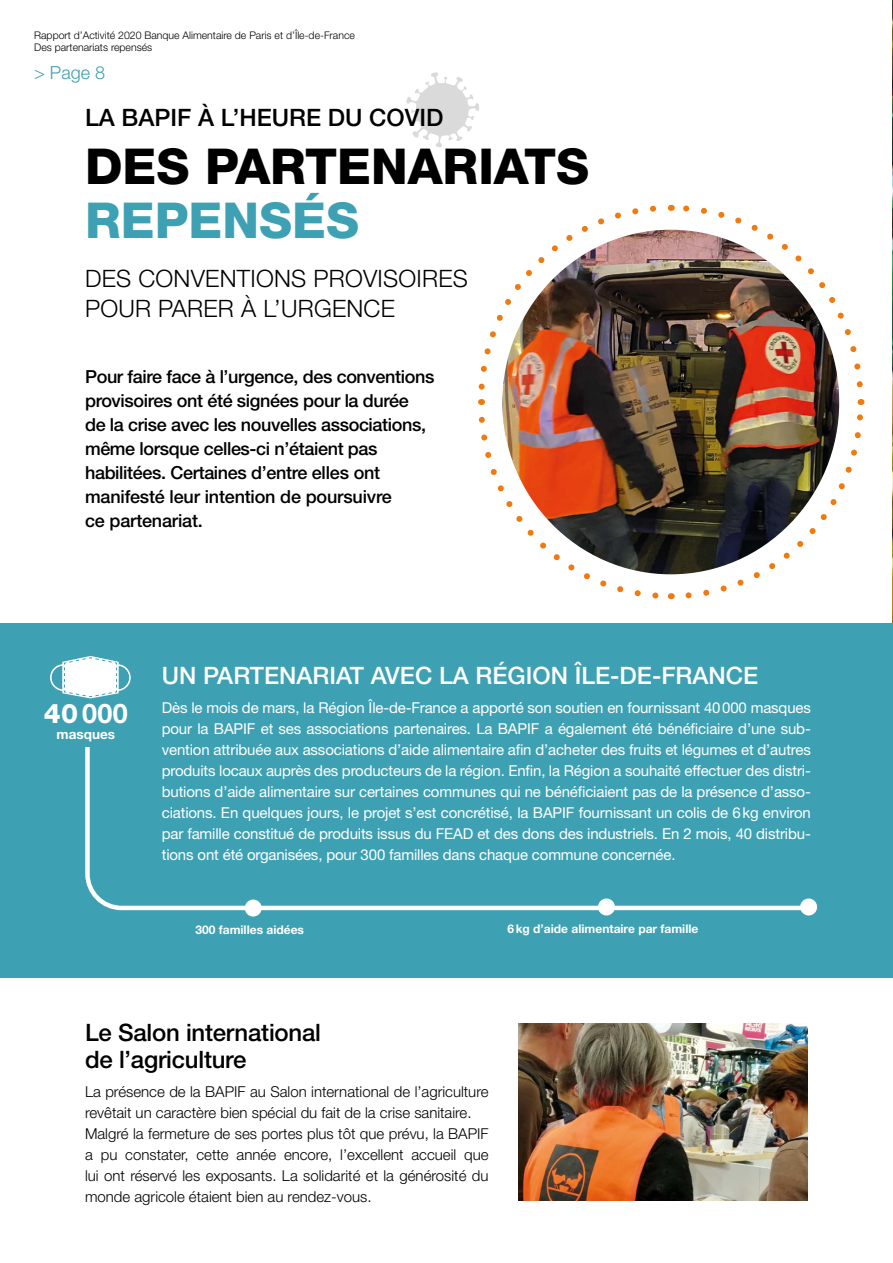
<style>
.page{position:relative;width:893px;height:1263px;background:#fff}
.page>*{position:absolute;margin:0;border:0;box-sizing:border-box;transform-origin:0 0}
.t1{font:800 49.5px "Helvetica Neue LT Pro";color:#000}
.t2{font:800 49.5px "Helvetica Neue LT Pro";color:#3ea1b3}
.t3{font:700 27px "Helvetica Neue LT Pro";color:#fff}
.t4{font:500 24px/27px "Helvetica Neue LT Pro";letter-spacing:-.01em;color:#000}
.t5{font:300 24px/30px "Helvetica Neue LT Pro";letter-spacing:.01em;color:#000}
.t6{font:500 24px "Helvetica Neue LT Pro";color:#fff}
.t7{font:500 18px/24px "Helvetica Neue LT Pro";letter-spacing:-.02em;color:#000}
.t8{font:300 18px "Helvetica Neue LT Pro";color:#3ea1b3}
.t9{font:15px/21px "Helvetica Neue LT Pro";letter-spacing:-.01em;color:#fff;text-align:justify}
.t10{font:300 15px/21px "Helvetica Neue LT Pro";color:#000}
.t11{font:700 13.5px "Helvetica Neue LT Pro";color:#fff}
.t12{font:700 12px "Helvetica Neue LT Pro";color:#fff}
.t13{font:300 10.5px/12.6px "Helvetica Neue LT Pro";color:#000}
.s1{font-weight:800}
</style>
<div class="page">
<svg style="left:406px;top:72px;width:73px;height:75px"></svg>
<hr style="left:892px;top:974px;width:1px;height:289px;background:#ededed">
<img style="left:892px;top:0;width:1px;height:623px">
<div style="left:0;top:623px;width:893px;height:354px;background:#3ea1b3"></div>
<svg style="left:85px;top:747px;width:717px;height:165px"></svg>
<svg style="left:50px;top:656px;width:81px;height:42px"></svg>
<div style="left:800px;top:898px;width:17px;height:17px;background:#fff;border-radius:50%"></div>
<div style="left:245px;top:899px;width:17px;height:17px;background:#fff;border-radius:50%"></div>
<div style="left:598px;top:898px;width:17px;height:17px;background:#fff;border-radius:50%"></div>
<img style="left:502px;top:230px;width:337px;height:344px">
<img style="left:682px;top:399px;width:183px;height:200px">
<img style="left:671px;top:204px;width:192px;height:187px">
<img style="left:478px;top:205px;width:182px;height:200px">
<img style="left:478px;top:413px;width:194px;height:187px">
<img style="left:519px;top:1024px;width:289px;height:177px">
<p class="t13" style="left:34px;top:28px;width:322px">Rapport d’Activité 2020 Banque Alimentaire de Paris et d’Île-de-France<br>Des partenariats repensés</p>
<p class="t8" style="left:34px;top:61px;width:72px">&gt; Page 8</p>
<h3 class="t4" style="left:85px;top:103px;width:360px">LA BAPIF À L’HEURE DU COVID</h3>
<h1 class="t1" style="left:85px;top:137px;width:506px">DES PARTENARIATS</h1>
<h1 class="t2" style="left:85px;top:191px;width:276px">REPENSÉS</h1>
<h3 class="t5" style="left:85px;top:263px;width:384px">DES CONVENTIONS PROVISOIRES<br>POUR PARER À L’URGENCE</h3>
<p class="t7" style="left:85px;top:364px;width:351px">Pour faire face à l’urgence, des conventions provisoires ont été signées pour la durée<br>de la crise avec les nouvelles associations, même lorsque celles-ci n’étaient pas habilitées. Certaines d’entre elles ont manifesté leur intention de poursuivre<br>ce partenariat.</p>
<h2 class="t3" style="left:44px;top:696px;width:85px"><span class="s1">40</span>000</h2>
<p class="t11" style="left:57px;top:726px;width:60px">masques</p>
<h3 class="t6" style="left:162px;top:661px;width:598px">UN PARTENARIAT AVEC LA RÉGION ÎLE-DE-FRANCE</h3>
<p class="t9" style="left:162px;top:697px;width:651px">Dès le mois de mars, la Région Île-de-France a apporté son soutien en fournissant 40000 masques pour la BAPIF et ses associations partenaires. La BAPIF a également été bénéficiaire d’une sub&shy;vention attribuée aux associations d’aide alimentaire afin d’acheter des fruits et légumes et d’autres produits locaux auprès des producteurs de la région. Enfin, la Région a souhaité effectuer des distri&shy;butions d’aide alimentaire sur certaines communes qui ne bénéficiaient pas de la présence d’asso&shy;ciations. En quelques jours, le projet s’est concrétisé, la BAPIF fournissant un colis de 6kg environ par famille constitué de produits issus du FEAD et des dons des industriels. En 2 mois, 40 distribu&shy;tions ont été organisées, pour 300 familles dans chaque commune concernée.</p>
<p class="t12" style="left:195px;top:922px;width:110px">300 familles aidées</p>
<p class="t12" style="left:508px;top:921px;width:192px">6kg d’aide alimentaire par famille</p>
<h3 class="t4" style="left:85px;top:1018px;width:237px">Le Salon international de l’agriculture</h3>
<p class="t10" style="left:85px;top:1081px;width:405px">La présence de la BAPIF au Salon international de l’agriculture revêtait un caractère bien spécial du fait de la crise sanitaire.<br>Malgré la fermeture de ses portes plus tôt que prévu, la BAPIF a pu constater, cette année encore, l’excellent accueil que lui ont réservé les exposants. La solidarité et la générosité du monde agricole étaient bien au rendez-vous.</p>
</div>
